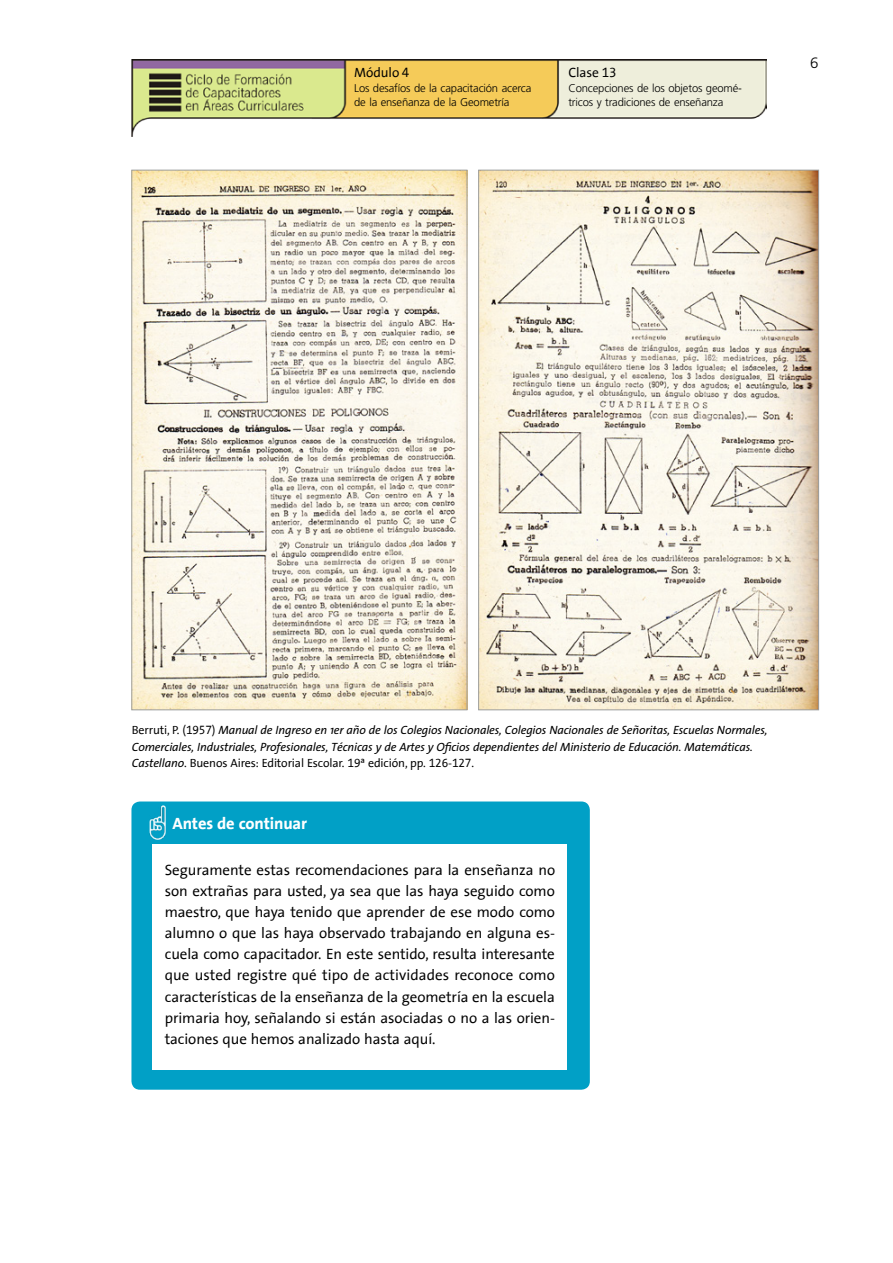
<style>
.page{position:relative;width:893px;height:1263px;background:#fff}
.page>*{position:absolute;margin:0;border:0;box-sizing:border-box;transform-origin:0 0}
.texto_comun{font:16.5px "The Sans TASA Bold";letter-spacing:-.01em;color:#fff}
.texto_recuadro{font:15px/21px "The Sans TASA";letter-spacing:-.005em;color:#000;text-align:justify}
.t1{font:300 15px "Frutiger";color:#000}
.t2{font:13.5px "The Sans TASA";letter-spacing:-.005em;color:#000}
.texto_comun-2{font:italic 12px/16.5px "The Sans";letter-spacing:-.01em;color:#000}
.t3{font:300 11.25px/13.5px "Frutiger";letter-spacing:-.015em;color:#000}
.s1{font-family:"The Sans TASA";font-style:normal}
</style>
<div class="page">
<img style="left:133px;top:172px;width:332px;height:536px">
<img style="left:480px;top:172px;width:337px;height:536px">
<div style="left:131px;top:801px;width:459px;height:289px;background:#01a0c6;border-radius:9px"></div>
<div style="left:153px;top:844px;width:414px;height:226px;background:#fff"></div>
<img style="left:149px;top:806px;width:17px;height:33px">
<img style="left:132px;top:60px;width:635px;height:77px">
<p class="t2" style="left:354px;top:66px;width:57px">Módulo 4</p>
<p class="t2" style="left:568px;top:66px;width:50px">Clase 13</p>
<p class="t3" style="left:354px;top:81px;width:179px">Los desafíos de la capacitación acerca de la enseñanza de la Geometría</p>
<p class="t3" style="left:568px;top:81px;width:175px">Concepciones de los objetos geomé&shy;tricos y tradiciones de enseñanza</p>
<p class="t1" style="left:810px;top:54px;width:10px">6</p>
<p class="texto_comun-2" style="left:132px;top:721px;width:637px"><span class="s1">Berruti, P. (1957)</span> Manual de Ingreso en 1er año de los Colegios Nacionales, Colegios Nacionales de Señoritas, Escuelas Normales,<br>Comerciales, Industriales, Profesionales, Técnicas y de Artes y Oficios dependientes del Ministerio de Educación. Matemáticas.<br>Castellano<span class="s1">. Buenos Aires: Editorial Escolar. 19ª edición, pp. 126-127.</span></p>
<p class="texto_comun" style="left:173px;top:814px;width:136px">Antes de continuar</p>
<p class="texto_recuadro" style="left:165px;top:860px;width:392px">Seguramente estas recomendaciones para la enseñanza no son extrañas para usted, ya sea que las haya seguido como maestro, que haya tenido que aprender de ese modo como alumno o que las haya observado trabajando en alguna es&shy;cuela como capacitador. En este sentido, resulta interesante que usted registre qué tipo de actividades reconoce como características de la enseñanza de la geometría en la escuela primaria hoy, señalando si están asociadas o no a las orien&shy;taciones que hemos analizado hasta aquí.</p>
</div>
